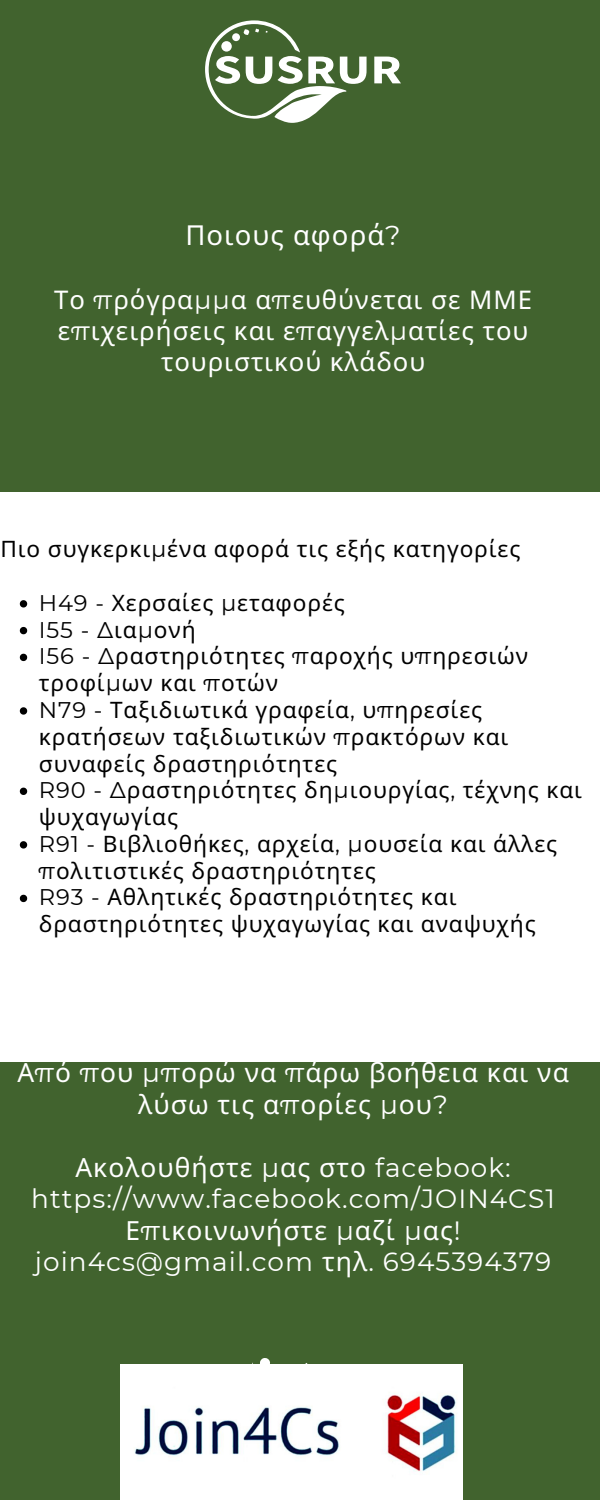
<style>
.page{position:relative;width:600px;height:1500px;background:#fff}
.page>*{position:absolute;margin:0;border:0;box-sizing:border-box;transform-origin:0 0}
.t1{font:27.5px "Noto Sans";letter-spacing:.04em;color:#fff}
.t2{font:26.4px/31.5px "Montserrat";letter-spacing:.04em;color:#fff;text-align:center}
.t3{font:26.4px/31.5px "Noto Sans";letter-spacing:.04em;color:#fff;text-align:center}
.t4{font:25.7px/30.8px "Noto Sans";letter-spacing:.04em;color:#fff;text-align:center}
.t5{font:22.6px/26.8px "Noto Sans";letter-spacing:.04em;color:#000}
.t6{font:22.6px "Montserrat";color:#000}
.s1{font-family:"Montserrat"}
.s2{font-family:"Noto Sans"}
</style>
<div class="page">
<div style="left:0;top:1063px;width:600px;height:437px;background:#41632e"></div>
<svg style="left:252px;top:1358px;width:96px;height:7px"></svg>
<div style="left:0;top:0;width:600px;height:491px;background:#41632e"></div>
<svg style="left:374px;top:57px;width:27px;height:26px"></svg>
<svg style="left:205px;top:20px;width:162px;height:103px"></svg>
<svg style="left:20px;top:600px;width:7px;height:8px"></svg>
<svg style="left:20px;top:627px;width:7px;height:7px"></svg>
<svg style="left:20px;top:654px;width:7px;height:7px"></svg>
<svg style="left:20px;top:707px;width:7px;height:8px"></svg>
<svg style="left:20px;top:788px;width:7px;height:7px"></svg>
<svg style="left:20px;top:841px;width:7px;height:8px"></svg>
<svg style="left:20px;top:895px;width:7px;height:7px"></svg>
<img style="left:120px;top:1365px;width:342px;height:135px">
<p class="t1" style="left:185px;top:215px;width:217px">Ποιους αφορά<span class="s1">?</span></p>
<p class="t4" style="left:54px;top:284px;width:479px">Το <span class="s1">π</span>ρόγρα<span class="s1">μμ</span>α α<span class="s1">π</span>ευθύνεται σε ΜΜΕ ε<span class="s1">π</span>ιχειρήσεις και ε<span class="s1">π</span>αγγελ<span class="s1">μ</span>ατίες του τουριστικού κλάδου</p>
<p class="t5" style="left:0;top:535px;width:521px">Πιο συγκερκι<span class="s1">μ</span>ένα αφορά τις εξής κατηγορίες</p>
<p class="t5" style="left:39px;top:589px;width:307px"><span class="s1">H49 -</span> Χερσαίες <span class="s1">μ</span>εταφορές</p>
<p class="t6" style="left:39px;top:616px;width:158px">I55 - Δ<span class="s2">ια</span>μ<span class="s2">ονή</span></p>
<p class="t5" style="left:39px;top:642px;width:491px"><span class="s1">I56 - Δ</span>ραστηριότητες <span class="s1">π</span>αροχής υ<span class="s1">π</span>ηρεσιών τροφί<span class="s1">μ</span>ων και <span class="s1">π</span>οτών</p>
<p class="t5" style="left:39px;top:696px;width:471px"><span class="s1">N79 -</span> Ταξιδιωτικά γραφεία<span class="s1">,</span> υ<span class="s1">π</span>ηρεσίες κρατήσεων ταξιδιωτικών <span class="s1">π</span>ρακτόρων και συναφείς δραστηριότητες</p>
<p class="t5" style="left:39px;top:776px;width:545px"><span class="s1">R90 - Δ</span>ραστηριότητες δη<span class="s1">μ</span>ιουργίας<span class="s1">,</span> τέχνης και ψυχαγωγίας</p>
<p class="t5" style="left:39px;top:830px;width:520px"><span class="s1">R91 -</span> Βιβλιοθήκες<span class="s1">,</span> αρχεία<span class="s1">, μ</span>ουσεία και άλλες <span class="s1">π</span>ολιτιστικές δραστηριότητες</p>
<p class="t5" style="left:39px;top:883px;width:498px"><span class="s1">R93 -</span> Αθλητικές δραστηριότητες και δραστηριότητες ψυχαγωγίας και αναψυχής</p>
<p class="t3" style="left:17px;top:1056px;width:553px">Α<span class="s1">π</span>ό <span class="s1">π</span>ου <span class="s1">μπ</span>ορώ να <span class="s1">π</span>άρω βοήθεια και να λύσω τις α<span class="s1">π</span>ορίες <span class="s1">μ</span>ου<span class="s1">?</span></p>
<p class="t3" style="left:75px;top:1151px;width:437px">Ακολουθήστε <span class="s1">μ</span>ας στο <span class="s1">facebook:</span></p>
<p class="t2" style="left:31px;top:1183px;width:525px">https://www.facebook.com/JOIN4CS1</p>
<p class="t2" style="left:35px;top:1214px;width:518px"><span class="s2">Ε</span>π<span class="s2">ικοινωνήστε</span> μ<span class="s2">αζί</span> μ<span class="s2">ας</span>! join4cs@gmail.com <span class="s2">τηλ</span>. 6945394379</p>
</div>
